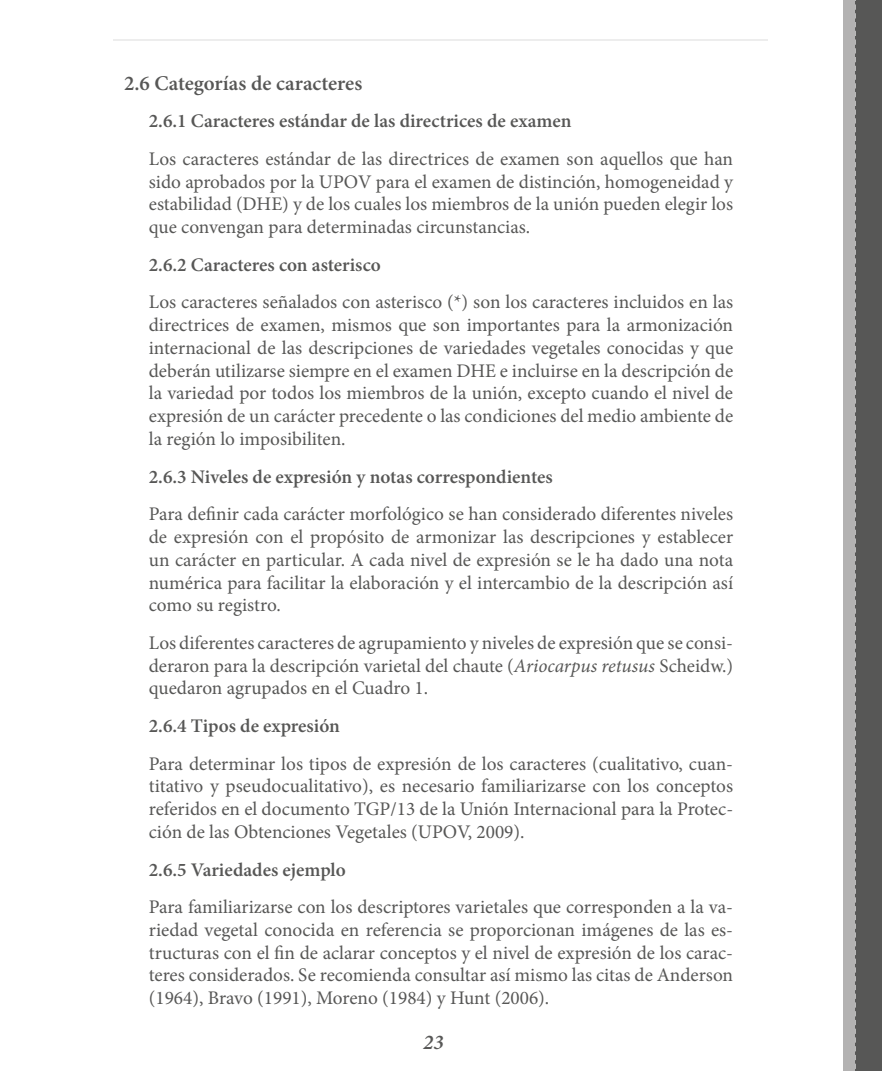
<style>
.page{position:relative;width:882px;height:1071px;background:#fff}
.page>*{position:absolute;margin:0;border:0;box-sizing:border-box;transform-origin:0 0}
.t1{font:600 21px "Minion Pro";color:#575756}
.t2{font:italic 600 21px "Minion Pro";color:#575756}
.t3{font:19.25px/22.8px "Minion Pro";color:#575756;text-align:justify}
.t4{font:600 19.25px "Minion Pro";color:#575756}
.s1{font-style:italic}
</style>
<div class="page">
<div style="left:855px;top:0;width:27px;height:1071px;background:#575756"></div>
<div style="left:843px;top:0;width:12px;height:1071px;background:#b3b2b2"></div>
<hr style="left:114px;top:39px;width:654px;height:2px;background:#ededed">
<p class="t1" style="left:124px;top:68px;width:240px">2.6 Categorías de caracteres</p>
<p class="t4" style="left:149px;top:108px;width:424px">2.6.1 Caracteres estándar de las directrices de examen</p>
<p class="t3" style="left:149px;top:148px;width:586px">Los caracteres estándar de las directrices de examen son aquellos que han sido aprobados por la UPOV para el examen de distinción, homogeneidad y estabilidad (DHE) y de los cuales los miembros de la unión pueden elegir los que convengan para determinadas circunstancias.</p>
<p class="t4" style="left:149px;top:251px;width:234px">2.6.2 Caracteres con asterisco</p>
<p class="t3" style="left:149px;top:291px;width:586px">Los caracteres señalados con asterisco (*) son los caracteres incluidos en las directrices de examen, mismos que son importantes para la armonización internacional de las descripciones de variedades vegetales conocidas y que deberán utilizarse siempre en el examen DHE e incluirse en la descripción de la variedad por todos los miembros de la unión, excepto cuando el nivel de expresión de un carácter precedente o las condiciones del medio ambiente de la región lo imposibiliten.</p>
<p class="t4" style="left:149px;top:463px;width:405px">2.6.3 Niveles de expresión y notas correspondientes</p>
<p class="t3" style="left:149px;top:503px;width:586px">Para definir cada carácter morfológico se han considerado diferentes niveles de expresión con el propósito de armonizar las descripciones y establecer un carácter en particular. A cada nivel de expresión se le ha dado una nota numérica para facilitar la elaboración y el intercambio de la descripción así como su registro.</p>
<p class="t3" style="left:149px;top:631px;width:586px">Los diferentes caracteres de agrupamiento y niveles de expresión que se consi&shy;deraron para la descripción varietal del chaute (<span class="s1">Ariocarpus retusus</span> Scheidw.) quedaron agrupados en el Cuadro 1.</p>
<p class="t4" style="left:149px;top:713px;width:193px">2.6.4 Tipos de expresión</p>
<p class="t3" style="left:149px;top:752px;width:586px">Para determinar los tipos de expresión de los caracteres (cualitativo, cuan&shy;titativo y pseudocualitativo), es necesario familiarizarse con los conceptos referidos en el documento TGP/13 de la Unión Internacional para la Protec&shy;ción de las Obtenciones Vegetales (UPOV, 2009).</p>
<p class="t4" style="left:149px;top:856px;width:199px">2.6.5 Variedades ejemplo</p>
<p class="t3" style="left:149px;top:896px;width:586px">Para familiarizarse con los descriptores varietales que corresponden a la va&shy;riedad vegetal conocida en referencia se proporcionan imágenes de las es&shy;tructuras con el fin de aclarar conceptos y el nivel de expresión de los carac&shy;teres considerados. Se recomienda consultar así mismo las citas de Anderson (1964), Bravo (1991), Moreno (1984) y Hunt (2006).</p>
<p class="t2" style="left:423px;top:1027px;width:22px">23</p>
</div>
